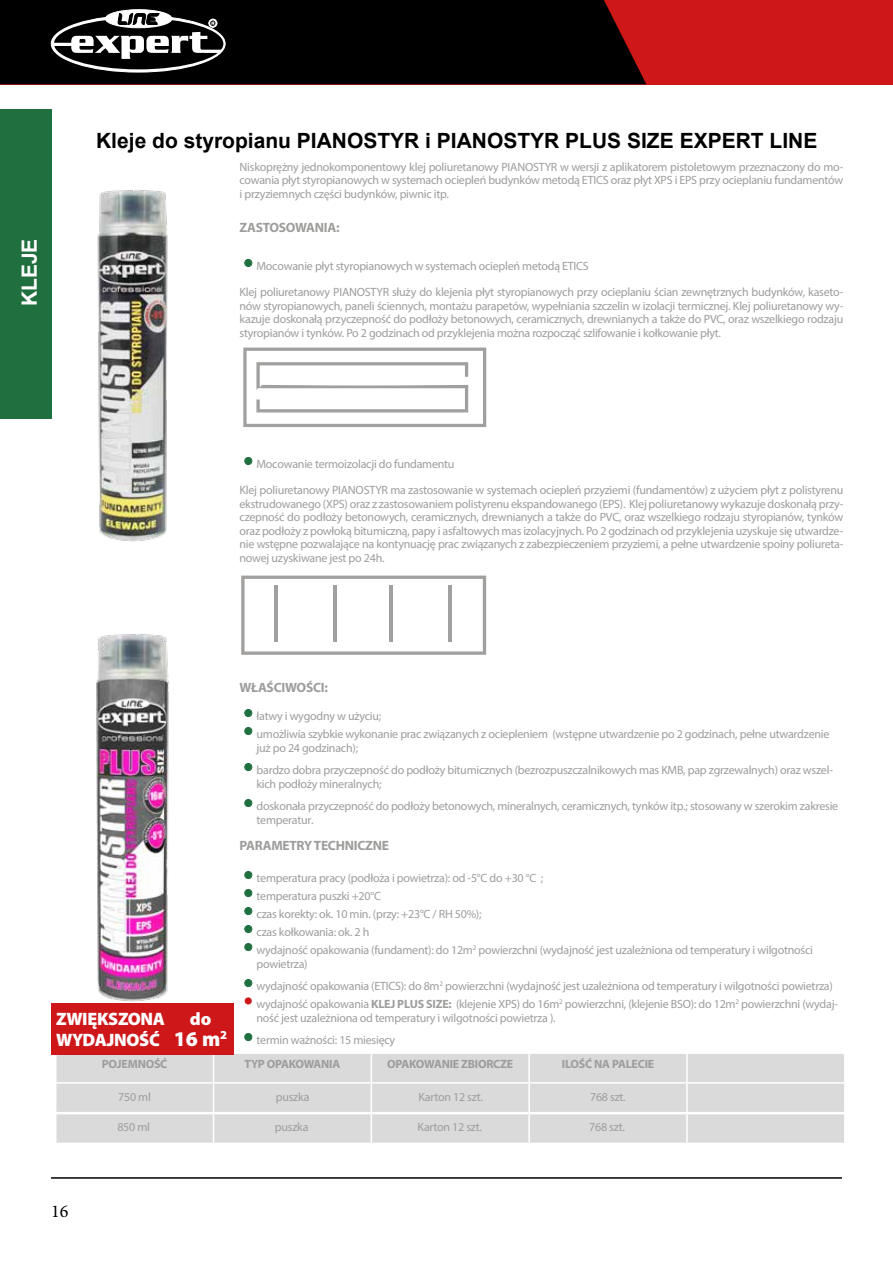
<style>
.page{position:relative;width:893px;height:1263px;background:#fff}
.page>*{position:absolute;margin:0;border:0;box-sizing:border-box;transform-origin:0 0}
.t1{font:700 21px "Arial";color:#000}
.t2{font:700 21px "Arial";color:#fff}
.t3{font:900 21px "Myriad Pro";color:#fff}
.t4{font:900 18px/21.3px "Myriad Pro";letter-spacing:-.02em;color:#fff}
.t5{font:18px "Minion Pro";color:#000}
.t6{font:700 13.5px "Myriad Pro";letter-spacing:-.02em;color:#9d9d9c}
.t7{font:12px/13.5px "Myriad Pro";letter-spacing:-.02em;color:#9d9d9c}
.t8{font:700 12px "Myriad Pro";letter-spacing:-.02em;color:#9d9d9c}
.s1{font-weight:700;font-size:27px;color:#206f3f}
.s2{font-weight:700;font-size:27px;color:#cd1719}
.s3{font-weight:700}
</style>
<div class="page">
<div style="left:0;top:0;width:893px;height:84px;background:#cd1719"></div>
<div style="left:0;top:0;width:646px;height:84px;background:#000"></div>
<hr style="left:51px;top:1177px;width:791px;height:2px;background:#000">
<svg style="left:51px;top:15px;width:174px;height:57px"></svg>
<div style="left:54px;top:18px;width:169px;height:51px;background:#000;border-radius:50%"></div>
<div style="left:105px;top:10px;width:67px;height:18px;background:#fff;border-radius:50%"></div>
<div style="left:105px;top:10px;width:67px;height:18px;border:1px solid #fff;border-radius:50%"></div>
<svg style="left:53px;top:13px;width:169px;height:46px"></svg>
<div style="left:0;top:109px;width:51px;height:309px;background:#206f3f"></div>
<svg style="left:241px;top:576px;width:245px;height:79px"></svg>
<hr style="left:275px;top:585px;width:3px;height:57px;background:#24211d">
<hr style="left:333px;top:585px;width:3px;height:57px;background:#24211d">
<hr style="left:389px;top:585px;width:4px;height:57px;background:#a1a09e">
<hr style="left:448px;top:585px;width:3px;height:57px;background:#24211d">
<svg style="left:243px;top:348px;width:243px;height:79px"></svg>
<img style="left:97px;top:190px;width:71px;height:352px">
<img style="left:96px;top:634px;width:73px;height:368px">
<div style="left:51px;top:1003px;width:182px;height:51px;background:#cd1719"></div>
<svg style="left:55px;top:1054px;width:789px;height:89px;background:#dbdbdb"></svg>
<hr style="left:528px;top:1114px;width:2px;height:29px;background:#fff">
<hr style="left:687px;top:1113px;width:159px;height:1px;background:#fff">
<hr style="left:686px;top:1114px;width:2px;height:29px;background:#fff">
<h1 class="t2" style="left:15px;top:306px;width:69px;rotate:-90deg">KLEJE</h1>
<h1 class="t1" style="left:96px;top:126px;width:723px">Kleje do styropianu PIANOSTYR i PIANOSTYR PLUS SIZE EXPERT LINE</h1>
<p class="t7" style="left:240px;top:160px;width:605px;text-align:justify">Niskoprężny jednokomponentowy klej poliuretanowy PIANOSTYR w wersji z aplikatorem pistoletowym przeznaczony do mo&shy;cowania płyt styropianowych w systemach ociepleń budynków metodą ETICS oraz płyt XPS i EPS przy ocieplaniu fundamentów i przyziemnych części budynków, piwnic itp.</p>
<p class="t6" style="left:240px;top:219px;width:102px">ZASTOSOWANIA:</p>
<p class="t7" style="left:240px;top:253px;width:605px;line-height:26.2px;text-indent:4px"><span class="s1">•</span> Mocowanie płyt styropianowych w systemach ociepleń metodą ETICS<br>Klej poliuretanowy PIANOSTYR służy do klejenia płyt styropianowych przy ocieplaniu ścian zewnętrznych budynków, kaseto-</p>
<p class="t7" style="left:240px;top:299px;width:605px;text-align:justify">nów styropianowych, paneli ściennych, montażu parapetów, wypełniania szczelin w izolacji termicznej. Klej poliuretanowy wy&shy;kazuje doskonałą przyczepność do podłoży betonowych, ceramicznych, drewnianych a także do PVC, oraz wszelkiego rodzaju styropianów i tynków. Po 2 godzinach od przyklejenia można rozpocząć szlifowanie i kołkowanie płyt.</p>
<p class="t7" style="left:240px;top:451px;width:605px;line-height:26.2px;text-indent:4px"><span class="s1">•</span> Mocowanie termoizolacji do fundamentu<br>Klej poliuretanowy PIANOSTYR ma zastosowanie w systemach ociepleń przyziemi (fundamentów) z użyciem płyt z polistyrenu</p>
<p class="t7" style="left:240px;top:497px;width:605px;text-align:justify">ekstrudowanego (XPS) oraz z zastosowaniem polistyrenu ekspandowanego (EPS). Klej poliuretanowy wykazuje doskonałą przy&shy;czepność do podłoży betonowych, ceramicznych, drewnianych a także do PVC, oraz wszelkiego rodzaju styropianów, tynków oraz podłoży z powłoką bitumiczną, papy i asfaltowych mas izolacyjnych. Po 2 godzinach od przyklejenia uzyskuje się utwardze&shy;nie wstępne pozwalające na kontynuację prac związanych z zabezpieczeniem przyziemi, a pełne utwardzenie spoiny poliureta&shy;nowej uzyskiwane jest po 24h.</p>
<h2 class="t4" style="left:56px;top:1008px;width:110px">ZWIĘKSZONA<br>WYDAJNOŚĆ</h2>
<h2 class="t4" style="left:190px;top:1008px;width:23px">do</h2>
<h1 class="t3" style="left:174px;top:1025px;width:55px">16 m<sup>2</sup></h1>
<p class="t6" style="left:240px;top:679px;width:90px">WŁAŚCIWOŚCI:</p>
<p class="t7" style="left:244px;top:709px;width:139px"><span class="s1">•</span> łatwy i wygodny w użyciu;</p>
<p class="t7" style="left:257px;top:727px;width:574px;text-indent:-13px"><span class="s1">•</span> umożliwia szybkie wykonanie prac związanych z ociepleniem (wstępne utwardzenie po 2 godzinach, pełne utwardzenie już po 24 godzinach);</p>
<p class="t7" style="left:257px;top:763px;width:578px;text-indent:-13px"><span class="s1">•</span> bardzo dobra przyczepność do podłoży bitumicznych (bezrozpuszczalnikowych mas KMB, pap zgrzewalnych) oraz wszel&shy;kich podłoży mineralnych;</p>
<p class="t7" style="left:257px;top:799px;width:583px;text-indent:-13px"><span class="s1">•</span> doskonała przyczepność do podłoży betonowych, mineralnych, ceramicznych, tynków itp.; stosowany w szerokim zakresie temperatur.</p>
<p class="t6" style="left:240px;top:836px;width:151px">PARAMETRY TECHNICZNE</p>
<p class="t7" style="left:244px;top:871px;width:301px"><span class="s1">•</span> temperatura pracy (podłoża i powietrza): od -5°C do +30 °C ;</p>
<p class="t7" style="left:244px;top:889px;width:139px"><span class="s1">•</span> temperatura puszki +20°C</p>
<p class="t7" style="left:244px;top:907px;width:239px"><span class="s1">•</span> czas korekty: ok. 10 min. (przy: +23°C / RH 50%);</p>
<p class="t7" style="left:244px;top:925px;width:127px"><span class="s1">•</span> czas kołkowania: ok. 2 h</p>
<p class="t7" style="left:257px;top:943px;width:558px;text-indent:-13px"><span class="s1">•</span> wydajność opakowania (fundament): do 12m<sup>2</sup> powierzchni (wydajność jest uzależniona od temperatury i wilgotności powietrza)</p>
<p class="t7" style="left:244px;top:979px;width:591px"><span class="s1">•</span> wydajność opakowania (ETICS): do 8m<sup>2</sup> powierzchni (wydajność jest uzależniona od temperatury i wilgotności powietrza)</p>
<p class="t7" style="left:257px;top:997px;width:583px;text-indent:-13px"><span class="s2">•</span> wydajność opakowania <span class="s3">KLEJ PLUS SIZE:</span> (klejenie XPS) do 16m<sup>2</sup> powierzchni, (klejenie BSO): do 12m<sup>2</sup> powierzchni (wydaj&shy;ność jest uzależniona od temperatury i wilgotności powietrza ).</p>
<p class="t7" style="left:244px;top:1033px;width:153px"><span class="s1">•</span> termin ważności: 15 miesięcy</p>
<p class="t8" style="left:102px;top:1056px;width:67px">POJEMNOŚĆ</p>
<p class="t8" style="left:245px;top:1056px;width:97px">TYP OPAKOWANIA</p>
<p class="t8" style="left:387px;top:1056px;width:128px">OPAKOWANIE ZBIORCZE</p>
<p class="t8" style="left:562px;top:1056px;width:94px">ILOŚĆ NA PALECIE</p>
<p class="t7" style="left:118px;top:1090px;width:34px">750 ml</p>
<p class="t7" style="left:276px;top:1090px;width:35px">puszka</p>
<p class="t7" style="left:418px;top:1090px;width:66px">Karton 12 szt.</p>
<p class="t7" style="left:590px;top:1090px;width:37px">768 szt.</p>
<h2 class="t5" style="left:51px;top:1199px;width:19px">16</h2>
<p class="t7" style="left:117px;top:1120px;width:34px">850 ml</p>
<p class="t7" style="left:275px;top:1120px;width:35px">puszka</p>
<p class="t7" style="left:418px;top:1120px;width:66px">Karton 12 szt.</p>
<p class="t7" style="left:589px;top:1120px;width:37px">768 szt.</p>
</div>
